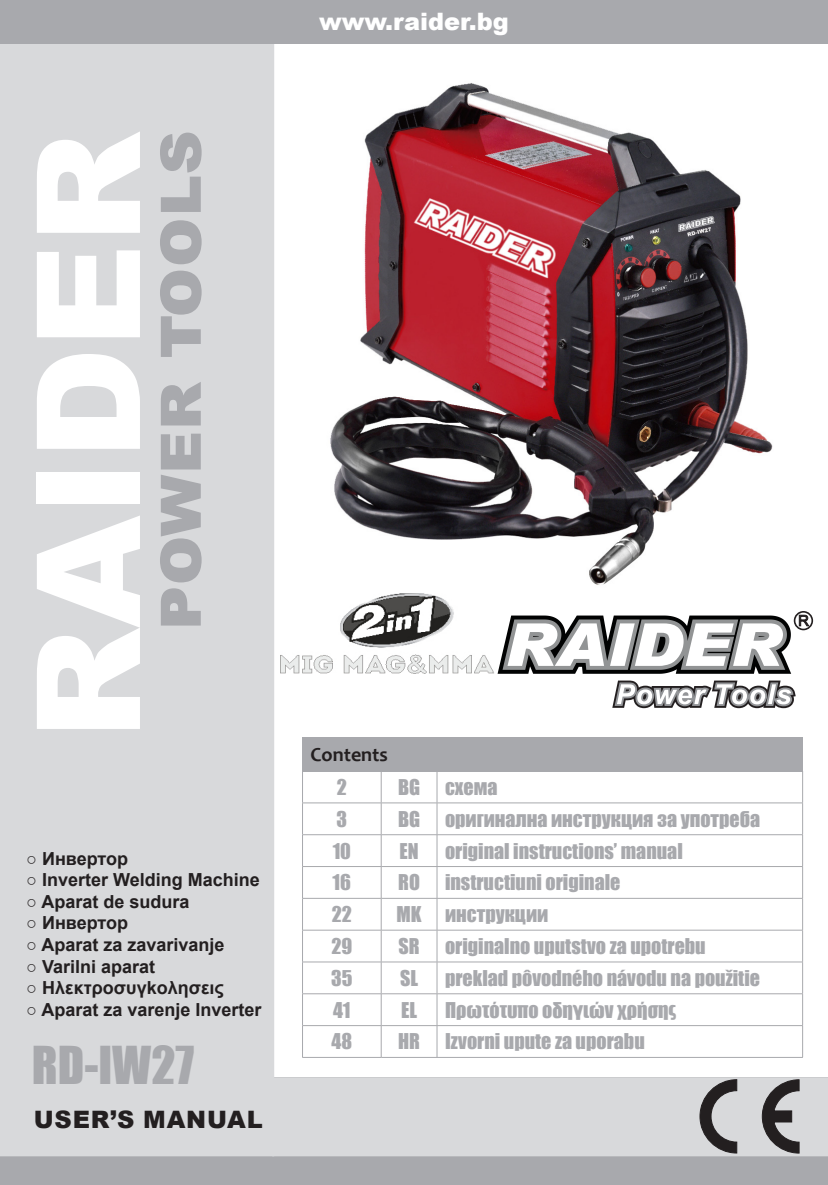
<style>
.page{position:relative;width:828px;height:1185px;background:#fff}
.page>*{position:absolute;margin:0;border:0;box-sizing:border-box;transform-origin:0 0}
.Body_Text_2{font:900 144px "Arial";color:#fff}
.Body_Text_2-2{font:900 72px "Arial";color:#a8a9ad}
.t1{font:48px "Impact";color:#a8a9ad}
.Body_Text_2-3{font:900 24px "Arial";color:#fff}
.t2{font:900 24px "Arial";letter-spacing:.035em;color:#231f20}
.t3{font:20px "Impact";color:#a8a9ad}
.t4{font:700 20px "Candara";color:#231f20}
.SUB_1{font:700 18px "Arial";color:#231f20}
</style>
<div class="page">
<div style="left:0;top:1077px;width:828px;height:108px;background:#a8a9ad"></div>
<div style="left:0;top:44px;width:274px;height:1112px;background:#d8d9db"></div>
<div style="left:0;top:0;width:828px;height:44px;background:#a8a9ad"></div>
<div style="left:302px;top:737px;width:500px;height:34px;background:#a8a9ad"></div>
<hr style="left:802px;top:771px;width:1px;height:32px;background:#a8a9ad">
<hr style="left:381px;top:802px;width:56px;height:1px;background:#a8a9ad">
<hr style="left:437px;top:802px;width:366px;height:1px;background:#a8a9ad">
<hr style="left:802px;top:803px;width:1px;height:31px;background:#a8a9ad">
<hr style="left:302px;top:835px;width:1px;height:31px;background:#a8a9ad">
<hr style="left:381px;top:834px;width:56px;height:1px;background:#a8a9ad">
<hr style="left:381px;top:835px;width:1px;height:31px;background:#a8a9ad">
<hr style="left:437px;top:834px;width:366px;height:1px;background:#a8a9ad">
<hr style="left:437px;top:835px;width:1px;height:31px;background:#a8a9ad">
<hr style="left:802px;top:835px;width:1px;height:31px;background:#a8a9ad">
<hr style="left:302px;top:866px;width:79px;height:1px;background:#a8a9ad">
<hr style="left:302px;top:867px;width:1px;height:31px;background:#a8a9ad">
<hr style="left:381px;top:866px;width:56px;height:1px;background:#a8a9ad">
<hr style="left:381px;top:867px;width:1px;height:31px;background:#a8a9ad">
<hr style="left:437px;top:866px;width:366px;height:1px;background:#a8a9ad">
<hr style="left:437px;top:867px;width:1px;height:31px;background:#a8a9ad">
<hr style="left:802px;top:867px;width:1px;height:31px;background:#a8a9ad">
<hr style="left:302px;top:898px;width:79px;height:1px;background:#a8a9ad">
<hr style="left:302px;top:899px;width:1px;height:31px;background:#a8a9ad">
<hr style="left:381px;top:898px;width:56px;height:1px;background:#a8a9ad">
<hr style="left:381px;top:899px;width:1px;height:31px;background:#a8a9ad">
<hr style="left:437px;top:898px;width:366px;height:1px;background:#a8a9ad">
<hr style="left:437px;top:899px;width:1px;height:31px;background:#a8a9ad">
<hr style="left:802px;top:899px;width:1px;height:31px;background:#a8a9ad">
<hr style="left:302px;top:930px;width:79px;height:1px;background:#a8a9ad">
<hr style="left:302px;top:930px;width:1px;height:32px;background:#a8a9ad">
<hr style="left:381px;top:930px;width:56px;height:1px;background:#a8a9ad">
<hr style="left:381px;top:930px;width:1px;height:32px;background:#a8a9ad">
<hr style="left:437px;top:930px;width:366px;height:1px;background:#a8a9ad">
<hr style="left:437px;top:930px;width:1px;height:32px;background:#a8a9ad">
<hr style="left:802px;top:930px;width:1px;height:32px;background:#a8a9ad">
<hr style="left:302px;top:962px;width:79px;height:1px;background:#a8a9ad">
<hr style="left:302px;top:962px;width:1px;height:31px;background:#a8a9ad">
<hr style="left:381px;top:962px;width:56px;height:1px;background:#a8a9ad">
<hr style="left:381px;top:962px;width:1px;height:31px;background:#a8a9ad">
<hr style="left:437px;top:962px;width:366px;height:1px;background:#a8a9ad">
<hr style="left:437px;top:962px;width:1px;height:31px;background:#a8a9ad">
<hr style="left:802px;top:962px;width:1px;height:31px;background:#a8a9ad">
<hr style="left:302px;top:993px;width:79px;height:1px;background:#a8a9ad">
<hr style="left:302px;top:994px;width:1px;height:31px;background:#a8a9ad">
<hr style="left:381px;top:993px;width:56px;height:1px;background:#a8a9ad">
<hr style="left:381px;top:994px;width:1px;height:31px;background:#a8a9ad">
<hr style="left:437px;top:993px;width:366px;height:1px;background:#a8a9ad">
<hr style="left:437px;top:994px;width:1px;height:31px;background:#a8a9ad">
<hr style="left:802px;top:994px;width:1px;height:31px;background:#a8a9ad">
<hr style="left:302px;top:1025px;width:79px;height:1px;background:#a8a9ad">
<hr style="left:302px;top:1026px;width:1px;height:31px;background:#a8a9ad">
<hr style="left:381px;top:1025px;width:56px;height:1px;background:#a8a9ad">
<hr style="left:381px;top:1026px;width:1px;height:31px;background:#a8a9ad">
<hr style="left:437px;top:1025px;width:366px;height:1px;background:#a8a9ad">
<hr style="left:437px;top:1026px;width:1px;height:31px;background:#a8a9ad">
<hr style="left:802px;top:1026px;width:1px;height:31px;background:#a8a9ad">
<hr style="left:302px;top:1057px;width:79px;height:1px;background:#a8a9ad">
<hr style="left:381px;top:1057px;width:56px;height:1px;background:#a8a9ad">
<hr style="left:437px;top:1057px;width:366px;height:1px;background:#a8a9ad">
<hr style="left:302px;top:771px;width:1px;height:32px;background:#a8a9ad">
<hr style="left:381px;top:771px;width:1px;height:32px;background:#a8a9ad">
<hr style="left:437px;top:771px;width:1px;height:32px;background:#a8a9ad">
<hr style="left:302px;top:802px;width:79px;height:1px;background:#a8a9ad">
<hr style="left:302px;top:803px;width:1px;height:31px;background:#a8a9ad">
<hr style="left:381px;top:803px;width:1px;height:31px;background:#a8a9ad">
<hr style="left:437px;top:803px;width:1px;height:31px;background:#a8a9ad">
<hr style="left:302px;top:834px;width:79px;height:1px;background:#a8a9ad">
<div style="left:272px;top:1077px;width:556px;height:79px;background:#d8d9db"></div>
<svg style="left:700px;top:1080px;width:37px;height:73px;background:#89888a"></svg>
<svg style="left:762px;top:1080px;width:37px;height:73px;background:#7b797b"></svg>
<img style="left:330px;top:83px;width:443px;height:502px">
<svg style="left:612px;top:681px;width:183px;height:27px"></svg>
<svg style="left:497px;top:611px;width:316px;height:63px"></svg>
<img style="left:280px;top:593px;width:214px;height:80px">
<p class="Body_Text_2" style="left:-16px;top:740px;width:610px;rotate:-90deg">RAIDER</p>
<p class="Body_Text_2-2" style="left:123px;top:631px;width:502px;rotate:-90deg">power tools</p>
<p class="SUB_1" style="left:26px;top:845px;width:103px">○ Инвертор</p>
<p class="SUB_1" style="left:26px;top:867px;width:235px">○ Inverter Welding Machine</p>
<p class="SUB_1" style="left:26px;top:889px;width:165px">○ Aparat de sudura</p>
<p class="SUB_1" style="left:26px;top:910px;width:103px">○ Инвертор</p>
<p class="SUB_1" style="left:26px;top:932px;width:200px">○ Aparat za zavarivanje</p>
<p class="SUB_1" style="left:26px;top:953px;width:130px">○ Varilni aparat</p>
<p class="SUB_1" style="left:26px;top:975px;width:199px">○ Ηλεκτροσυγkολησεις</p>
<p class="SUB_1" style="left:26px;top:997px;width:237px">○ Aparat za varenje Inverter</p>
<p class="t1" style="left:32px;top:1028px;width:164px">RD-IW27</p>
<p class="t2" style="left:34px;top:1101px;width:230px">USER’S MANUAL</p>
<p class="Body_Text_2-3" style="left:319px;top:4px;width:191px">www.raider.bg</p>
<p class="t4" style="left:310px;top:742px;width:79px">Contents</p>
<p class="t3" style="left:337px;top:771px;width:12px">2</p>
<p class="t3" style="left:398px;top:771px;width:24px">BG</p>
<p class="t3" style="left:445px;top:771px;width:54px">схема</p>
<p class="t3" style="left:336px;top:803px;width:12px">3</p>
<p class="t3" style="left:398px;top:803px;width:24px">BG</p>
<p class="t3" style="left:445px;top:803px;width:317px">оригинална инструкция за употреба</p>
<p class="t3" style="left:333px;top:835px;width:20px">10</p>
<p class="t3" style="left:399px;top:835px;width:21px">EN</p>
<p class="t3" style="left:445px;top:835px;width:239px">original instructions’ manual</p>
<p class="t3" style="left:333px;top:867px;width:20px">16</p>
<p class="t3" style="left:398px;top:867px;width:23px">RO</p>
<p class="t3" style="left:445px;top:867px;width:177px">instructiuni originale</p>
<p class="t3" style="left:332px;top:899px;width:22px">22</p>
<p class="t3" style="left:396px;top:899px;width:27px">MK</p>
<p class="t3" style="left:445px;top:899px;width:105px">инструкции</p>
<p class="t3" style="left:331px;top:931px;width:22px">29</p>
<p class="t3" style="left:398px;top:931px;width:23px">SR</p>
<p class="t3" style="left:445px;top:931px;width:262px">originalno uputstvo za upotrebu</p>
<p class="t3" style="left:331px;top:962px;width:23px">35</p>
<p class="t3" style="left:400px;top:962px;width:19px">SL</p>
<p class="t3" style="left:445px;top:962px;width:316px">preklad pôvodného návodu na použitie</p>
<p class="t3" style="left:333px;top:994px;width:19px">41</p>
<p class="t3" style="left:401px;top:994px;width:17px">EL</p>
<p class="t3" style="left:445px;top:994px;width:233px">Πρωτότυπο οδηγιών χρήσης</p>
<p class="t3" style="left:331px;top:1026px;width:22px">48</p>
<p class="t3" style="left:398px;top:1026px;width:23px">HR</p>
<p class="t3" style="left:445px;top:1026px;width:201px">Izvorni upute za uporabu</p>
</div>
